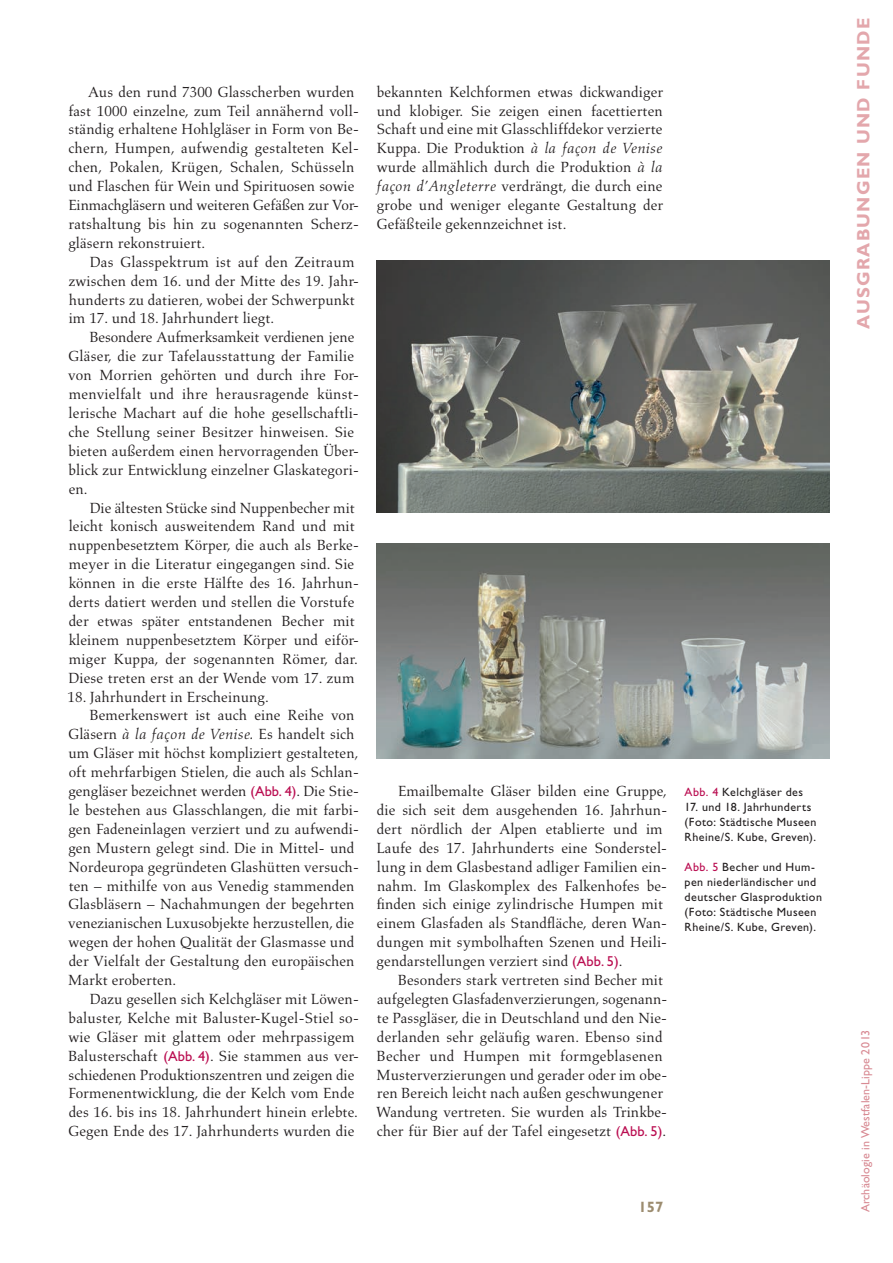
<style>
.page{position:relative;width:893px;height:1263px;background:#fff}
.page>*{position:absolute;margin:0;border:0;box-sizing:border-box;transform-origin:0 0}
.t1{font:18px "Gill Sans Std Bold 4";letter-spacing:.07em;color:#e3a7ac}
.t2{font:15px/18.9px "Aldus LT Std";letter-spacing:.005em;color:#231f20}
.t3{font:700 15px "Gill Sans Std";color:#9c8c6f}
.t4{font:12px/15px "Gill Sans Std";letter-spacing:.035em;color:#231f20}
.t5{font:12px "Gill Sans Std 4";letter-spacing:.01em;color:#d88a93}
.s1{font-style:italic}
.s2{font-family:"Gill Sans Std";font-size:14.4px;color:#ba0e51}
.s3{color:#ba0e51}
</style>
<div class="page">
<img style="left:376px;top:260px;width:453px;height:252px">
<img style="left:376px;top:544px;width:453px;height:214px">
<p class="t2" style="left:68px;top:82px;width:292px;text-indent:20px">Aus den rund 7300 Glasscherben wurden fast 1000 einzelne, zum Teil annähernd voll&shy;ständig erhaltene Hohlgläser in Form von Be&shy;chern, Humpen, aufwendig gestalteten Kel&shy;chen, Pokalen, Krügen, Schalen, Schüsseln und Flaschen für Wein und Spirituosen sowie Einmachgläsern und weiteren Gefäßen zur Vor&shy;ratshaltung bis hin zu sogenannten Scherz&shy;gläsern rekonstruiert.</p>
<p class="t2" style="left:69px;top:253px;width:292px;text-indent:21px">Das Glasspektrum ist auf den Zeitraum zwischen dem 16. und der Mitte des 19. Jahr&shy;hunderts zu datieren, wobei der Schwerpunkt im 17. und 18. Jahrhundert liegt.</p>
<p class="t2" style="left:68px;top:328px;width:292px;text-indent:21px">Besondere Aufmerksamkeit verdienen jene Gläser, die zur Tafelausstattung der Familie von Morrien gehörten und durch ihre For&shy;menvielfalt und ihre herausragende künst&shy;lerische Machart auf die hohe gesellschaftli&shy;che Stellung seiner Besitzer hinweisen. Sie bieten außerdem einen hervorragenden Über&shy;blick zur Entwicklung einzelner Glaskategori&shy;en.</p>
<p class="t2" style="left:69px;top:498px;width:292px;text-indent:21px">Die ältesten Stücke sind Nuppenbecher mit leicht konisch ausweitendem Rand und mit nuppenbesetztem Körper, die auch als Berke&shy;meyer in die Literatur eingegangen sind. Sie können in die erste Hälfte des 16. Jahrhun&shy;derts datiert werden und stellen die Vorstufe der etwas später entstandenen Becher mit kleinem nuppenbesetztem Körper und eiför&shy;miger Kuppa, der sogenannten Römer, dar.<br>Diese treten erst an der Wende vom 17. zum</p>
<p class="t2" style="left:68px;top:687px;width:203px">18. Jahrhundert in Erscheinung.</p>
<p class="t2" style="left:90px;top:706px;width:266px">Bemerkenswert ist auch eine Reihe von</p>
<p class="t2" style="left:68px;top:725px;width:288px">Gläsern <span class="s1">à la façon de Venise.</span> Es handelt sich</p>
<p class="t2" style="left:68px;top:744px;width:292px">um Gläser mit höchst kompliziert gestalteten,</p>
<p class="t2" style="left:69px;top:763px;width:292px">oft mehrfarbigen Stielen, die auch als Schlan-</p>
<p class="t2" style="left:68px;top:782px;width:292px">gengläser bezeichnet werden <span class="s2">(Abb. 4)</span>. Die Stie-</p>
<p class="t2" style="left:69px;top:801px;width:292px">le bestehen aus Glasschlangen, die mit farbi-</p>
<p class="t2" style="left:68px;top:820px;width:292px">gen Fadeneinlagen verziert und zu aufwendi-</p>
<p class="t2" style="left:68px;top:838px;width:287px">gen Mustern gelegt sind. Die in Mittel- und</p>
<p class="t2" style="left:68px;top:857px;width:292px">Nordeuropa gegründeten Glashütten versuch-</p>
<p class="t2" style="left:69px;top:876px;width:287px">ten – mithilfe von aus Venedig stammenden</p>
<p class="t2" style="left:68px;top:895px;width:288px">Glasbläsern – Nachahmungen der begehrten</p>
<p class="t2" style="left:68px;top:914px;width:288px">venezianischen Luxusobjekte herzustellen, die</p>
<p class="t2" style="left:68px;top:933px;width:287px">wegen der hohen Qualität der Glasmasse und</p>
<p class="t2" style="left:69px;top:952px;width:287px">der Vielfalt der Gestaltung den europäischen</p>
<p class="t2" style="left:68px;top:971px;width:109px">Markt eroberten.</p>
<p class="t2" style="left:90px;top:990px;width:270px">Dazu gesellen sich Kelchgläser mit Löwen-</p>
<p class="t2" style="left:69px;top:1009px;width:292px">baluster, Kelche mit Baluster-Kugel-Stiel so-</p>
<p class="t2" style="left:68px;top:1027px;width:288px">wie Gläser mit glattem oder mehrpassigem</p>
<p class="t2" style="left:68px;top:1046px;width:292px">Balusterschaft <span class="s2">(Abb. 4)</span>. Sie stammen aus ver-</p>
<p class="t2" style="left:69px;top:1065px;width:287px">schiedenen Produktionszentren und zeigen die</p>
<p class="t2" style="left:68px;top:1084px;width:287px">Formenentwicklung, die der Kelch vom Ende</p>
<p class="t2" style="left:69px;top:1103px;width:291px">des 16. bis ins 18. Jahrhundert hinein erlebte.</p>
<p class="t2" style="left:68px;top:1122px;width:287px">Gegen Ende des 17. Jahrhunderts wurden die</p>
<p class="t2" style="left:377px;top:82px;width:288px;text-align:justify">bekannten Kelchformen etwas dickwandiger und klobiger. Sie zeigen einen facettierten Schaft und eine mit Glasschliffdekor verzierte Kuppa. Die Produktion <span class="s1">à la façon de Venise </span>wurde allmählich durch die Produktion <span class="s1">à la façon d’Angleterre</span> verdrängt, die durch eine grobe und weniger elegante Gestaltung der Gefäßteile gekennzeichnet ist.</p>
<p class="t2" style="left:376px;top:782px;width:292px;text-indent:21px">Emailbemalte Gläser bilden eine Gruppe, die sich seit dem ausgehenden 16. Jahrhun&shy;dert nördlich der Alpen etablierte und im Laufe des 17. Jahrhunderts eine Sonderstel&shy;lung in dem Glasbestand adliger Familien ein&shy;nahm. Im Glaskomplex des Falkenhofes be&shy;finden sich einige zylindrische Humpen mit einem Glasfaden als Standfläche, deren Wan&shy;dungen mit symbolhaften Szenen und Heili&shy;gendarstellungen verziert sind <span class="s2">(Abb. 5)</span>.</p>
<p class="t2" style="left:376px;top:971px;width:293px;text-indent:22px">Besonders stark vertreten sind Becher mit aufgelegten Glasfadenverzierungen, sogenann&shy;te Passgläser, die in Deutschland und den Nie&shy;derlanden sehr geläufig waren. Ebenso sind Becher und Humpen mit formgeblasenen Musterverzierungen und gerader oder im obe&shy;ren Bereich leicht nach außen geschwungener Wandung vertreten. Sie wurden als Trinkbe&shy;cher für Bier auf der Tafel eingesetzt <span class="s2">(Abb. 5)</span>.</p>
<p class="t4" style="left:685px;top:785px;width:120px"><span class="s3">Abb. 4</span> Kelchgläser des</p>
<p class="t4" style="left:685px;top:800px;width:133px">17. und 18. Jahrhunderts (Foto: Städtische Museen<br>Rheine/S. Kube, Greven).</p>
<p class="t4" style="left:685px;top:860px;width:139px"><span class="s3">Abb. 5</span> Becher und Hum&shy;pen niederländischer und deutscher Glasproduktion (Foto: Städtische Museen<br>Rheine/S. Kube, Greven).</p>
<p class="t3" style="left:638px;top:1198px;width:26px">157</p>
<p class="t1" style="left:853px;top:329px;width:312px;rotate:-90deg">AUSGRABUNGEN UND FUNDE</p>
<p class="t5" style="left:859px;top:1212px;width:184px;rotate:-90deg">Archäologie in Westfalen-Lippe 2013</p>
</div>
